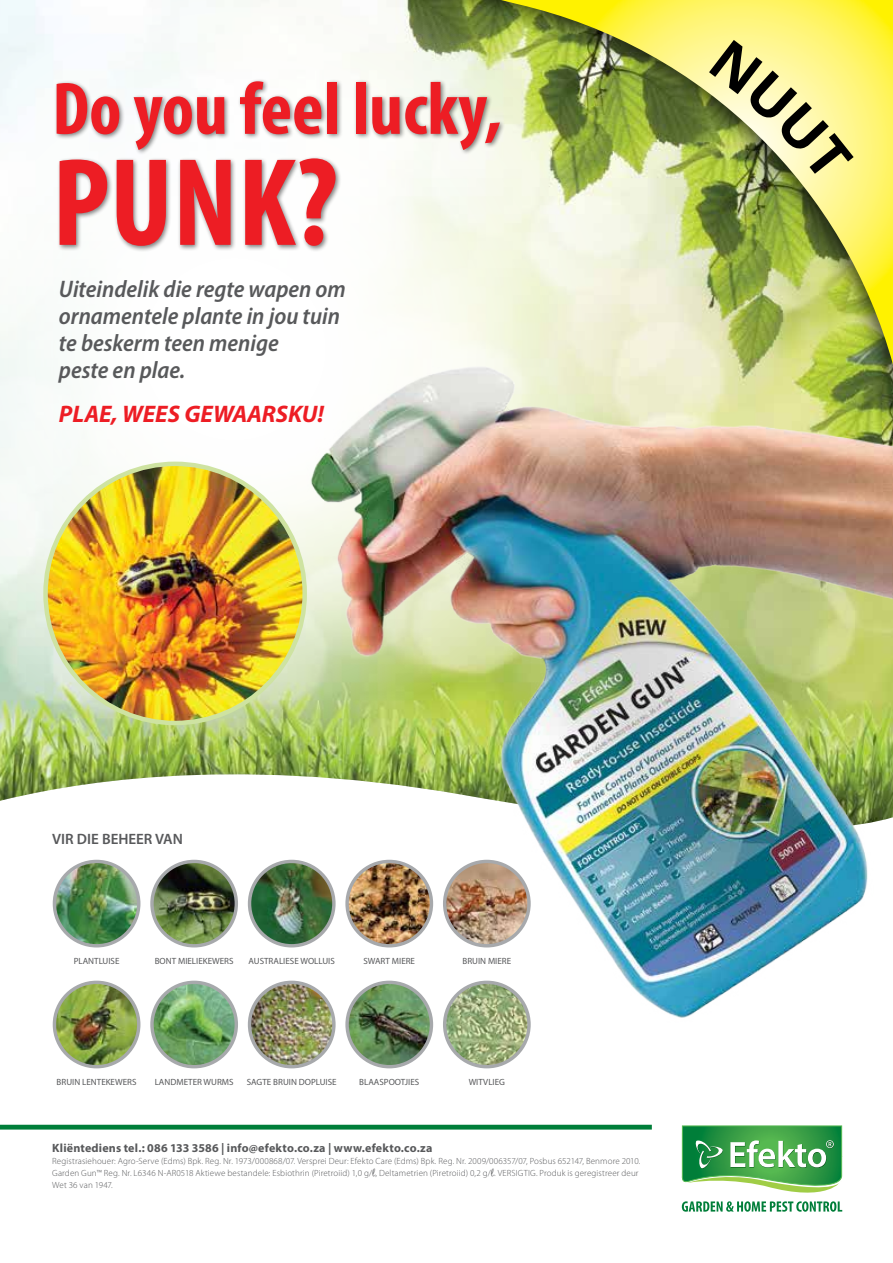
<style>
.page{position:relative;width:893px;height:1263px;background:#fff}
.page>*{position:absolute;margin:0;border:0;box-sizing:border-box;transform-origin:0 0}
.t1{font:700 condensed 126px "Myriad Pro";color:#ed1d24}
.t2{font:700 condensed 75px "Myriad Pro";color:#ed1d24}
.t3{font:italic 600 semi-condensed 24px/27px "Myriad Pro";color:#58595b}
.t4{font:italic 700 24px "Myriad Pro";color:#ed1d24}
.t5{font:600 15px "Myriad Pro";color:#58595b}
.t6{font:700 12px "Myriad Pro";letter-spacing:.015em;color:#58595b}
.t7{font:300 9px/12px "Myriad Pro";letter-spacing:.015em;color:#58595b}
.t8{font:9px "Myriad Pro";color:#58595b}
.s1{font-family:"Black Jack";font-weight:400}
</style>
<div class="page">
<img style="left:0;top:741px;width:262px;height:60px">
<svg style="left:0;top:0;width:351px;height:741px"></svg>
<hr style="left:0;top:1125px;width:652px;height:4px;background:#007e39">
<svg style="left:681px;top:1125px;width:162px;height:87px"></svg>
<img style="left:262px;top:268px;width:631px;height:794px">
<img style="left:46px;top:464px;width:259px;height:259px;border-radius:130px">
<div style="left:54px;top:78px;width:452px;height:174px;background:#000;opacity:.5"></div>
<div style="left:351px;top:0;width:542px;height:536px;background:#000;opacity:.75"></div>
<img style="left:501px;top:0;width:392px;height:365px">
<img style="left:445px;top:982px;width:84px;height:85px;border-radius:42px">
<div style="left:443px;top:981px;width:88px;height:87px;border:3px solid #a7a9ac;border-radius:50%"></div>
<img style="left:54px;top:861px;width:85px;height:85px;border-radius:42px">
<div style="left:53px;top:860px;width:87px;height:87px;border:3px solid #a7a9ac;border-radius:50%"></div>
<img style="left:152px;top:861px;width:84px;height:85px;border-radius:42px">
<div style="left:150px;top:860px;width:88px;height:87px;border:3px solid #a7a9ac;border-radius:50%"></div>
<img style="left:250px;top:861px;width:84px;height:85px;border-radius:42px">
<div style="left:248px;top:860px;width:88px;height:87px;border:3px solid #a7a9ac;border-radius:50%"></div>
<img style="left:347px;top:861px;width:84px;height:85px;border-radius:42px">
<div style="left:345px;top:860px;width:88px;height:87px;border:3px solid #a7a9ac;border-radius:50%"></div>
<img style="left:445px;top:861px;width:84px;height:85px;border-radius:42px">
<div style="left:443px;top:860px;width:88px;height:87px;border:3px solid #a7a9ac;border-radius:50%"></div>
<img style="left:250px;top:982px;width:84px;height:85px;border-radius:42px">
<div style="left:248px;top:981px;width:88px;height:87px;border:3px solid #a7a9ac;border-radius:50%"></div>
<img style="left:54px;top:982px;width:85px;height:85px;border-radius:42px">
<div style="left:53px;top:981px;width:87px;height:87px;border:3px solid #a7a9ac;border-radius:50%"></div>
<img style="left:152px;top:982px;width:84px;height:85px;border-radius:42px">
<div style="left:150px;top:981px;width:88px;height:87px;border:3px solid #a7a9ac;border-radius:50%"></div>
<img style="left:347px;top:982px;width:84px;height:85px;border-radius:42px">
<div style="left:345px;top:981px;width:88px;height:87px;border:3px solid #a7a9ac;border-radius:50%"></div>
<svg style="left:709px;top:40px;width:145px;height:142px;background:#e2e192"></svg>
<h2 class="t2" style="left:52px;top:62px;width:451px">Do you feel lucky,</h2>
<h1 class="t1" style="left:52px;top:124px;width:287px">PUNK?</h1>
<h3 class="t3" style="left:59px;top:276px;width:288px">Uiteindelik die regte wapen om ornamentele plante in jou tuin te beskerm teen menige<br>peste en plae.</h3>
<h3 class="t4" style="left:59px;top:398px;width:267px">PLAE, WEES GEWAARSKU!</h3>
<h3 class="t5" style="left:52px;top:830px;width:132px">VIR DIE BEHEER VAN</h3>
<p class="t8" style="left:74px;top:955px;width:47px">PLANTLUISE</p>
<p class="t8" style="left:155px;top:955px;width:80px">BONT MIELIEKEWERS</p>
<p class="t8" style="left:249px;top:955px;width:88px">AUSTRALIESE WOLLUIS</p>
<p class="t8" style="left:363px;top:955px;width:53px">SWART MIERE</p>
<p class="t8" style="left:462px;top:955px;width:50px">BRUIN MIERE</p>
<p class="t8" style="left:57px;top:1076px;width:81px">BRUIN LENTEKEWERS</p>
<p class="t8" style="left:155px;top:1076px;width:80px">LANDMETER WURMS</p>
<p class="t8" style="left:247px;top:1076px;width:91px">SAGTE BRUIN DOPLUISE</p>
<p class="t8" style="left:359px;top:1076px;width:62px">BLAASPOOTJIES</p>
<p class="t8" style="left:469px;top:1076px;width:38px">WITVLIEG</p>
<h3 class="t6" style="left:52px;top:1140px;width:382px">Kliëntediens tel.: 086 133 3586 | info@efekto.co.za | www.efekto.co.za</h3>
<p class="t7" style="left:52px;top:1155px;width:590px">Registrasiehouer: Agro-Serve (Edms) Bpk. Reg. Nr. 1973/000868/07. Versprei Deur: Efekto Care (Edms) Bpk. Reg. Nr. 2009/006357/07, Posbus 652147, Benmore 2010.<br>Garden Gun™ Reg. Nr. L6346 N-AR0518 Aktiewe bestandele: Esbiothrin (Piretroiid) 1,0 g/<span class="s1">l</span>, Deltametrien (Piretroiid) 0,2 g/<span class="s1">l</span>. VERSIGTIG. Produk is geregistreer deur<br>Wet 36 van 1947.</p>
</div>
